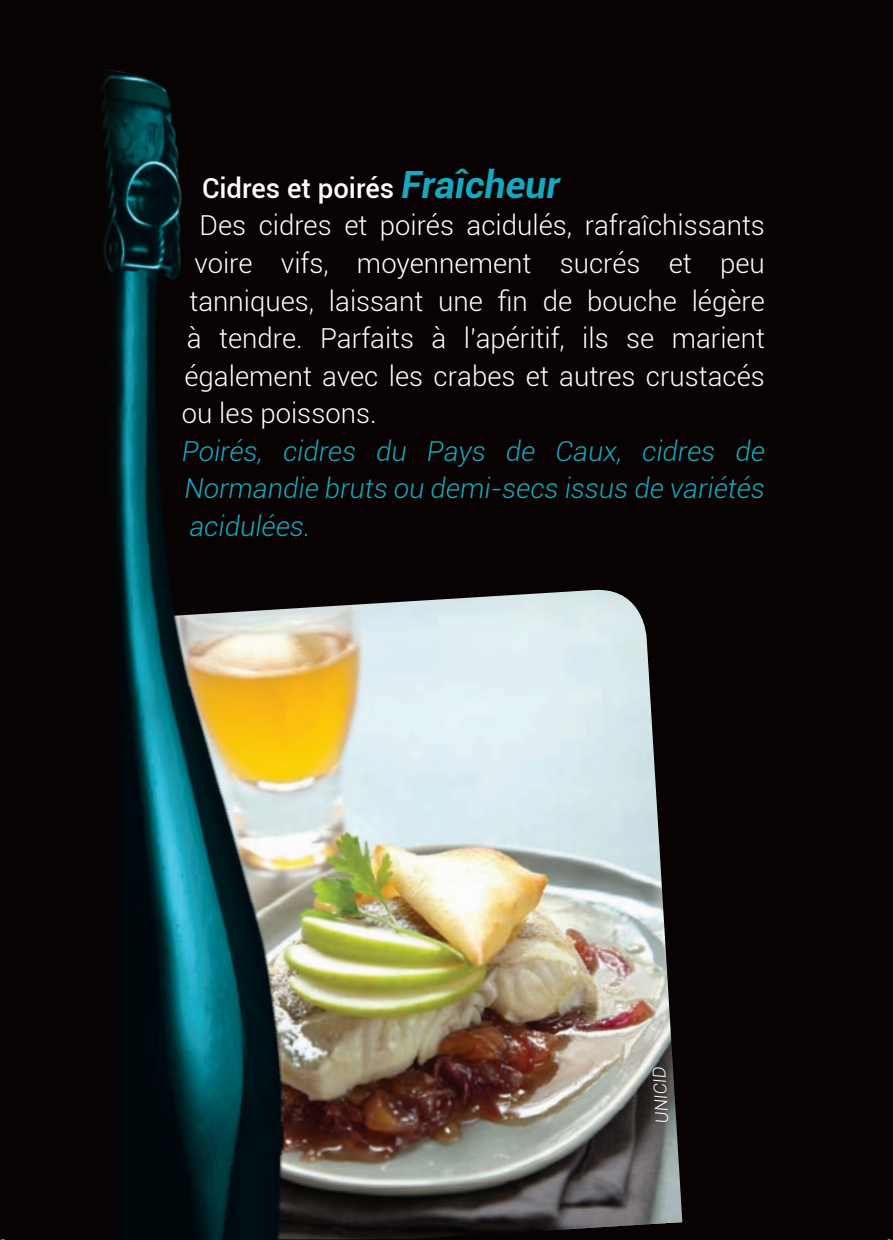
<style>
.page{position:relative;width:893px;height:1240px;background:#fff}
.page>*{position:absolute;margin:0;border:0;box-sizing:border-box;transform-origin:0 0}
.t1{font:300 27.5px "Roboto";color:#fff}
.t2{font:italic 300 27.5px/37.5px "Roboto";color:#15a9c0;text-align:justify}
.t3{font:500 27.5px "Roboto";color:#fff}
.t4{font:italic 300 17.5px "Roboto";color:#fff}
.s1{font-weight:700;font-style:italic;font-size:37.5px;color:#15a9c0}
</style>
<div class="page">
<div style="left:0;top:0;width:892px;height:1239px;background:#080302"></div>
<img style="left:314px;top:590px;width:368px;height:649px">
<img style="left:101px;top:70px;width:213px;height:1169px">
<p class="t3" style="left:202px;top:169px;width:359px">Cidres et poirés <span class="s1">Fraîcheur</span></p>
<p class="t1" style="left:199px;top:207px;width:566px">Des cidres et poirés acidulés, rafraîchissants</p>
<p class="t1" style="left:194px;top:244px;width:572px">voire vifs, moyennement sucrés et peu</p>
<p class="t1" style="left:189px;top:282px;width:577px">tanniques, laissant une fin de bouche légère</p>
<p class="t1" style="left:187px;top:319px;width:579px">à tendre. Parfaits à l’apéritif, ils se marient</p>
<p class="t1" style="left:184px;top:357px;width:582px">également avec les crabes et autres crustacés</p>
<p class="t1" style="left:182px;top:394px;width:196px">ou les poissons.</p>
<p class="t2" style="left:182px;top:431px;width:584px">Poirés, cidres du Pays de Caux, cidres de Normandie bruts ou demi-secs issus de variétés acidulées.</p>
<p class="t4" style="left:650px;top:1123px;width:58px;rotate:-93deg">UNICID</p>
</div>
